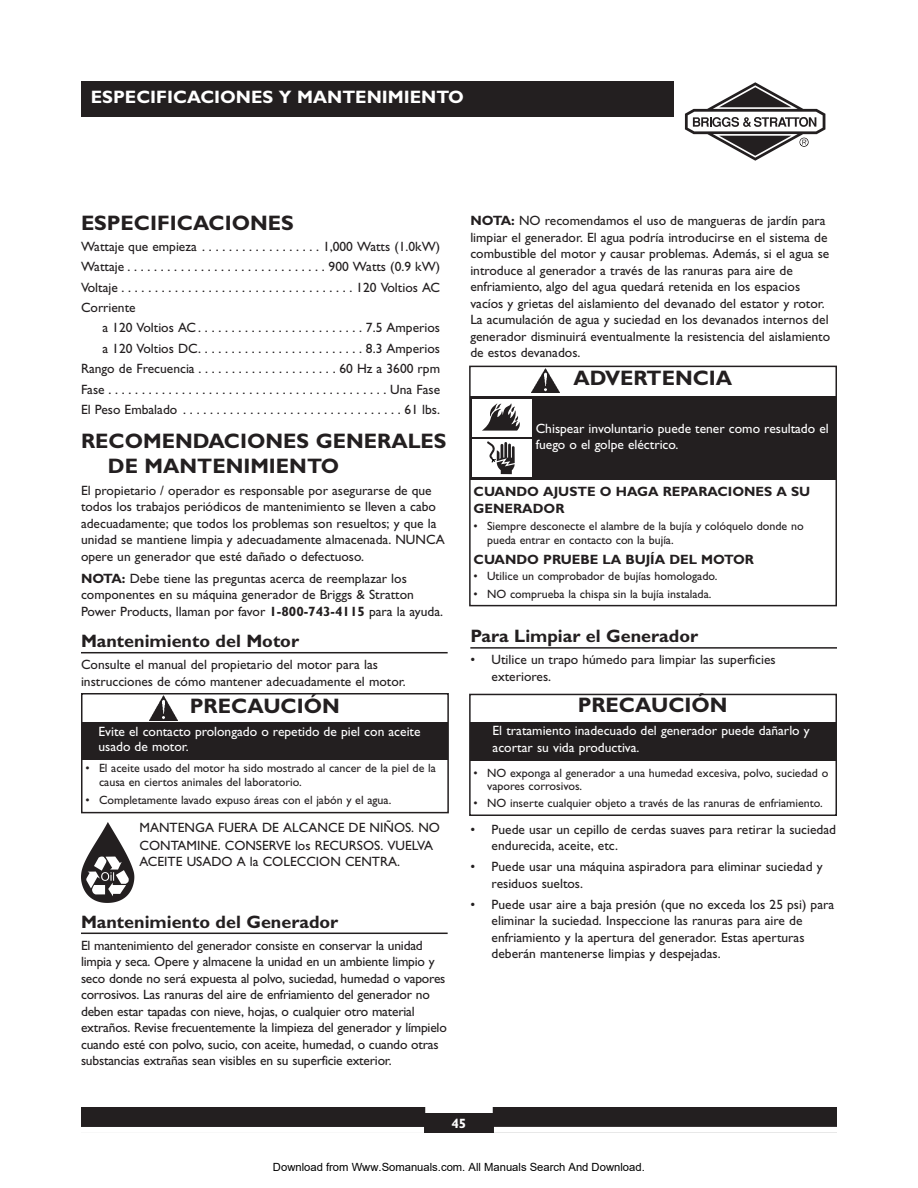
<style>
.page{position:relative;width:918px;height:1188px;background:#fff}
.page>*{position:absolute;margin:0;border:0;box-sizing:border-box;transform-origin:0 0}
.t1{font:700 21px/25.2px "Gill Sans";color:#231f20}
.t2{font:700 18px "Gill Sans";color:#231f20}
.t3{font:700 18px "Gill Sans";color:#fff}
.t4{font:13.5px/16.5px "Gill Sans";color:#231f20}
.t5{font:13.5px/16.5px "Gill Sans";color:#fff}
.t6{font:700 13.5px/16.5px "Gill Sans";color:#231f20}
.t7{font:700 13.5px "Gill Sans";color:#fff}
.t8{font:12px/14.4px "Gill Sans";color:#231f20}
.t9{font:11.25px "Arial";color:#000}
.s1{font-weight:700}
</style>
<div class="page">
<div style="left:81px;top:81px;width:592px;height:36px;background:#231f20"></div>
<svg style="left:685px;top:82px;width:140px;height:79px"></svg>
<div style="left:81px;top:1107px;width:756px;height:26px;background:#231f20"></div>
<div style="left:425px;top:1107px;width:68px;height:6px;background:#fff"></div>
<div style="left:494px;top:1127px;width:343px;height:6px;background:#fff"></div>
<div style="left:81px;top:1127px;width:343px;height:6px;background:#fff"></div>
<hr style="left:81px;top:652px;width:367px;height:1px;background:#231f20">
<hr style="left:81px;top:933px;width:367px;height:1px;background:#231f20">
<hr style="left:470px;top:647px;width:367px;height:2px;background:#231f20">
<svg style="left:81px;top:822px;width:53px;height:81px"></svg>
<div style="left:81px;top:693px;width:368px;height:120px;border:2px solid #231f20"></div>
<div style="left:82px;top:722px;width:366px;height:37px;background:#231f20"></div>
<img style="left:149px;top:696px;width:28px;height:24px">
<div style="left:469px;top:694px;width:368px;height:122px;border:2px solid #231f20"></div>
<div style="left:470px;top:723px;width:366px;height:38px;background:#231f20"></div>
<div style="left:469px;top:366px;width:368px;height:240px;border:2px solid #231f20"></div>
<div style="left:470px;top:396px;width:366px;height:84px;background:#231f20"></div>
<div style="left:472px;top:399px;width:59px;height:37px;background:#fff"></div>
<svg style="left:482px;top:403px;width:38px;height:28px"></svg>
<div style="left:472px;top:439px;width:59px;height:38px;background:#fff"></div>
<svg style="left:487px;top:441px;width:28px;height:33px"></svg>
<img style="left:531px;top:368px;width:28px;height:25px">
<h2 class="t3" style="left:91px;top:91px;width:375px">ESPECIFICACIONES Y MANTENIMIENTO</h2>
<h1 class="t1" style="left:81px;top:213px;width:214px">ESPECIFICACIONES</h1>
<p class="t4" style="left:81px;top:237px;width:361px;line-height:20.4px;text-align:justify">Wattaje que empieza . . . . . . . . . . . . . . . . . . 1,000 Watts (1.0kW)<br>Wattaje . . . . . . . . . . . . . . . . . . . . . . . . . . . . . . 900 Watts (0.9 kW)<br>Voltaje . . . . . . . . . . . . . . . . . . . . . . . . . . . . . . . . . . . 120 Voltios AC Corriente</p>
<p class="t4" style="left:81px;top:319px;width:361px;line-height:20.4px;text-align:right">a 120 Voltios AC . . . . . . . . . . . . . . . . . . . . . . . . . 7.5 Amperios<br>a 120 Voltios DC. . . . . . . . . . . . . . . . . . . . . . . . . 8.3 Amperios Rango de Frecuencia . . . . . . . . . . . . . . . . . . . . . 60 Hz a 3600 rpm Fase . . . . . . . . . . . . . . . . . . . . . . . . . . . . . . . . . . . . . . . . . . Una Fase El Peso Embalado . . . . . . . . . . . . . . . . . . . . . . . . . . . . . . . . . 61 lbs.</p>
<h1 class="t1" style="left:108px;top:430px;width:340px;text-indent:-27px">RECOMENDACIONES GENERALES<br>DE MANTENIMIENTO</h1>
<p class="t4" style="left:81px;top:483px;width:365px">El propietario / operador es responsable por asegurarse de que todos los trabajos periódicos de mantenimiento se lleven a cabo adecuadamente; que todos los problemas son resueltos; y que la unidad se mantiene limpia y adecuadamente almacenada. NUNCA opere un generador que esté dañado o defectuoso.</p>
<p class="t4" style="left:81px;top:571px;width:364px"><span class="s1">NOTA:</span> Debe tiene las preguntas acerca de reemplazar los componentes en su máquina generador de Briggs &amp; Stratton<br>Power Products, llaman por favor <span class="s1">1-800-743-4115</span> para la ayuda.</p>
<h2 class="t2" style="left:81px;top:635px;width:220px">Mantenimiento del Motor</h2>
<p class="t4" style="left:81px;top:658px;width:326px">Consulte el manual del propietario del motor para las instrucciones de cómo mantener adecuadamente el motor.</p>
<h1 class="t1" style="left:190px;top:696px;width:152px">PRECAUCIÓN</h1>
<p class="t5" style="left:98px;top:726px;width:324px;line-height:15px">Evite el contacto prolongado o repetido de piel con aceite usado de motor.</p>
<p class="t8" style="left:99px;top:762px;width:338px;text-indent:-14px">• El aceite usado del motor ha sido mostrado al cancer de la piel de la causa en ciertos animales del laboratorio.</p>
<p class="t8" style="left:86px;top:794px;width:307px">• Completamente lavado expuso áreas con el jabón y el agua.</p>
<p class="t4" style="left:139px;top:820px;width:302px;line-height:17.7px">MANTENGA FUERA DE ALCANCE DE NIÑOS. NO<br>CONTAMINE. CONSERVE los RECURSOS. VUELVA</p>
<p class="t4" style="left:139px;top:855px;width:262px">ACEITE USADO A la COLECCION CENTRA.</p>
<h2 class="t2" style="left:81px;top:915px;width:259px">Mantenimiento del Generador</h2>
<p class="t4" style="left:81px;top:938px;width:367px">El mantenimiento del generador consiste en conservar la unidad limpia y seca. Opere y almacene la unidad en un ambiente limpio y seco donde no será expuesta al polvo, suciedad, humedad o vapores corrosivos. Las ranuras del aire de enfriamiento del generador no deben estar tapadas con nieve, hojas, o cualquier otro material extraños. Revise frecuentemente la limpieza del generador y límpielo cuando esté con polvo, sucio, con aceite, humedad, o cuando otras substancias extrañas sean visibles en su superficie exterior.</p>
<p class="t4" style="left:470px;top:214px;width:361px"><span class="s1">NOTA:</span> NO recomendamos el uso de mangueras de jardín para limpiar el generador. El agua podría introducirse en el sistema de combustible del motor y causar problemas. Además, si el agua se introduce al generador a través de las ranuras para aire de enfriamiento, algo del agua quedará retenida en los espacios vacíos y grietas del aislamiento del devanado del estator y rotor.<br>La acumulación de agua y suciedad en los devanados internos del generador disminuirá eventualmente la resistencia del aislamiento de estos devanados.</p>
<h1 class="t1" style="left:573px;top:368px;width:160px">ADVERTENCIA</h1>
<p class="t5" style="left:536px;top:421px;width:295px">Chispear involuntario puede tener como resultado el fuego o el golpe eléctrico.</p>
<p class="t6" style="left:474px;top:485px;width:338px">CUANDO AJUSTE O HAGA REPARACIONES A SU<br>GENERADOR</p>
<p class="t8" style="left:487px;top:520px;width:318px;text-indent:-14px">• Siempre desconecte el alambre de la bujía y colóquelo donde no pueda entrar en contacto con la bujía.</p>
<p class="t6" style="left:474px;top:552px;width:282px">CUANDO PRUEBE LA BUJÍA DEL MOTOR</p>
<p class="t8" style="left:474px;top:570px;width:245px">• Utilice un comprobador de bujías homologado.</p>
<p class="t8" style="left:474px;top:588px;width:239px">• NO comprueba la chispa sin la bujía instalada.</p>
<h2 class="t2" style="left:470px;top:630px;width:229px">Para Limpiar el Generador</h2>
<p class="t4" style="left:492px;top:653px;width:286px;text-indent:-21px">• Utilice un trapo húmedo para limpiar las superficies exteriores.</p>
<h1 class="t1" style="left:578px;top:695px;width:152px">PRECAUCIÓN</h1>
<p class="t5" style="left:493px;top:724px;width:319px">El tratamiento inadecuado del generador puede dañarlo y acortar su vida productiva.</p>
<p class="t8" style="left:487px;top:767px;width:343px;line-height:13.5px;text-indent:-14px">• NO exponga al generador a una humedad excesiva, polvo, suciedad o vapores corrosivos.</p>
<p class="t8" style="left:474px;top:797px;width:351px">• NO inserte cualquier objeto a través de las ranuras de enfriamiento.</p>
<p class="t4" style="left:492px;top:822px;width:346px;text-indent:-21px">• Puede usar un cepillo de cerdas suaves para retirar la suciedad endurecida, aceite, etc.</p>
<p class="t4" style="left:492px;top:860px;width:333px;text-indent:-21px">• Puede usar una máquina aspiradora para eliminar suciedad y residuos sueltos.</p>
<p class="t4" style="left:492px;top:897px;width:344px;text-indent:-21px">• Puede usar aire a baja presión (que no exceda los 25 psi) para eliminar la suciedad. Inspeccione las ranuras para aire de enfriamiento y la apertura del generador. Estas aperturas deberán mantenerse limpias y despejadas.</p>
<p class="t7" style="left:452px;top:1119px;width:16px">45</p>
<p class="t9" style="left:273px;top:1160px;width:373px">Download from Www.Somanuals.com. All Manuals Search And Download.</p>
</div>
